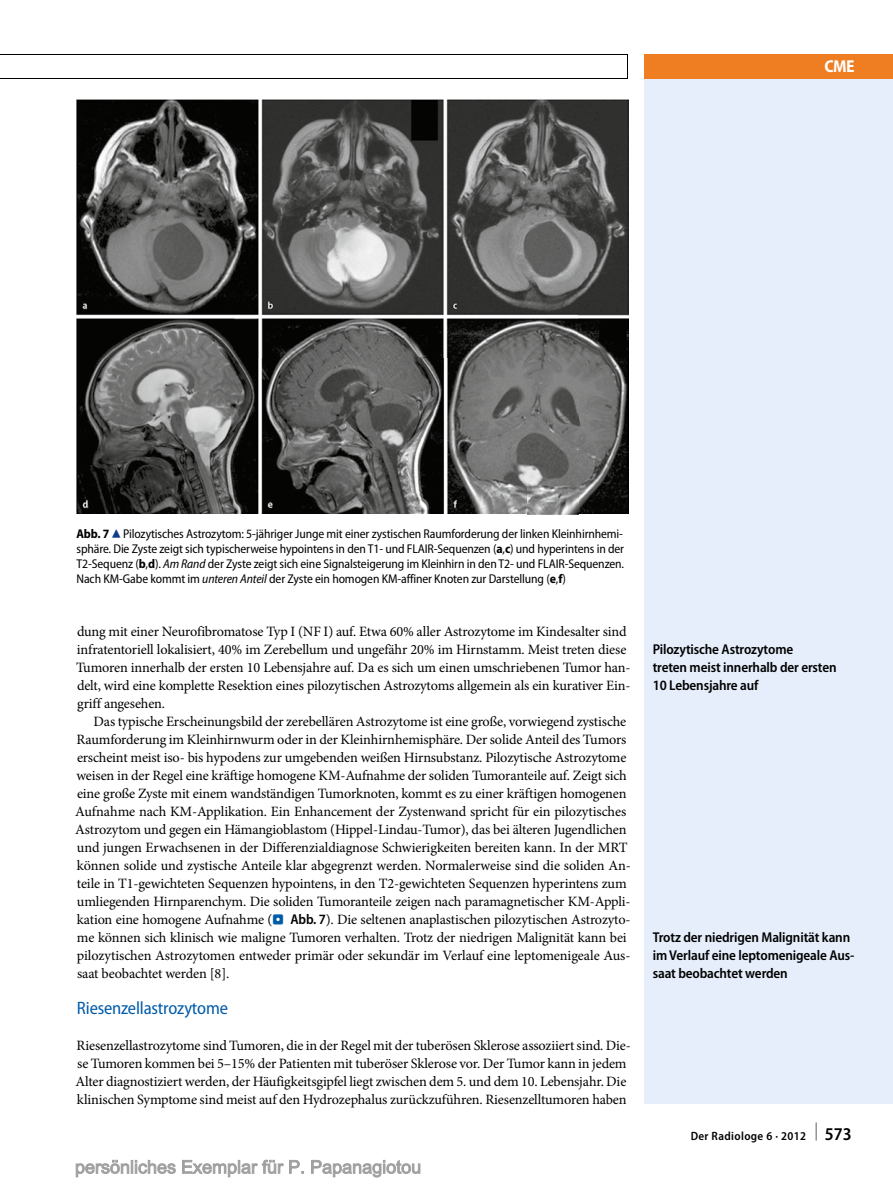
<style>
.page{position:relative;width:893px;height:1187px;background:#fff}
.page>*{position:absolute;margin:0;border:0;box-sizing:border-box;transform-origin:0 0}
.t1{font:semi-condensed 18px "Myriad Pro";letter-spacing:-.01em;color:#005ba9}
.t2{font:700 semi-condensed 17.25px "Myriad Pro";color:#fff}
.t3{font:14.25px/18px "Minion Pro";letter-spacing:-.01em;color:#000}
.t4{font:600 semi-condensed 14.25px/18px "Myriad Pro";letter-spacing:-.01em;color:#000}
.t5{font:semi-condensed 12.75px/15px "Myriad Pro";letter-spacing:-.01em;color:#000;text-align:justify}
.t6{font:600 semi-condensed 12px "Myriad Pro";letter-spacing:.03em;color:#000}
.s1{font-weight:700}
.s2{font-family:"S Buttons";font-stretch:normal;font-size:14.25px;color:#0f3b89}
.s3{font-style:italic}
.s4{font-family:"S Buttons";font-size:13.5px;color:#005ba9}
.s5{font-family:"Myriad Pro";font-weight:600;font-stretch:semi-condensed}
.s6{font-size:18px}
</style>
<div class="page">
<div style="left:644px;top:78px;width:249px;height:1025px;background:#e5eefa"></div>
<div style="left:644px;top:54px;width:249px;height:24px;background:#ef7d22"></div>
<hr style="left:0;top:54px;width:627px;height:1px;background:#000">
<hr style="left:0;top:78px;width:627px;height:1px;background:#000">
<svg style="left:627px;top:54px;width:1px;height:24px"></svg>
<img style="left:77px;top:99px;width:551px;height:415px">
<svg style="left:75px;top:1159px;width:346px;height:18px"></svg>
<p class="t2" style="left:824px;top:56px;width:32px">CME</p>
<p class="t5" style="left:77px;top:526px;width:549px"><span class="s1">Abb. 7</span><span class="s2">8</span> Pilozytisches Astrozytom: 5-jähriger Junge mit einer zystischen Raumforderung der linken Kleinhirnhemi&shy;sphäre. Die Zyste zeigt sich typischerweise hypointens in den T1- und FLAIR-Sequenzen (<span class="s1">a</span>,<span class="s1">c</span>) und hyperintens in der T2-Sequenz (<span class="s1">b</span>,<span class="s1">d</span>). <span class="s3">Am Rand</span> der Zyste zeigt sich eine Signalsteigerung im Kleinhirn in den T2- und FLAIR-Sequenzen.<br>Nach KM-Gabe kommt im <span class="s3">unteren Anteil</span> der Zyste ein homogen KM-affiner Knoten zur Darstellung (<span class="s1">e</span>,<span class="s1">f</span>)</p>
<p class="t3" style="left:76px;top:622px;width:556px">dung mit einer Neurofibromatose Typ I (NF I) auf. Etwa 60% aller Astrozytome im Kindesalter sind infratentoriell lokalisiert, 40% im Zerebellum und ungefähr 20% im Hirnstamm. Meist treten diese Tumoren innerhalb der ersten 10 Lebensjahre auf. Da es sich um einen umschriebenen Tumor han&shy;delt, wird eine komplette Resektion eines pilozytischen Astrozytoms allgemein als ein kurativer Ein&shy;griff angesehen.</p>
<p class="t3" style="left:75px;top:712px;width:557px;text-indent:18px">Das typische Erscheinungsbild der zerebellären Astrozytome ist eine große, vorwiegend zystische Raumforderung im Kleinhirnwurm oder in der Kleinhirnhemisphäre. Der solide Anteil des Tumors erscheint meist iso- bis hypodens zur umgebenden weißen Hirnsubstanz. Pilozytische Astrozytome weisen in der Regel eine kräftige homogene KM-Aufnahme der soliden Tumoranteile auf. Zeigt sich eine große Zyste mit einem wandständigen Tumorknoten, kommt es zu einer kräftigen homogenen Aufnahme nach KM-Applikation. Ein Enhancement der Zystenwand spricht für ein pilozytisches Astrozytom und gegen ein Hämangioblastom (Hippel-Lindau-Tumor), das bei älteren Jugendlichen und jungen Erwachsenen in der Differenzialdiagnose Schwierigkeiten bereiten kann. In der MRT können solide und zystische Anteile klar abgegrenzt werden. Normalerweise sind die soliden An&shy;teile in T1-gewichteten Sequenzen hypointens, in den T2-gewichteten Sequenzen hyperintens zum umliegenden Hirnparenchym. Die soliden Tumoranteile zeigen nach paramagnetischer KM-Appli&shy;kation eine homogene Aufnahme (<span class="s4">.</span> <span class="s5">Abb. 7</span>). Die seltenen anaplastischen pilozytischen Astrozyto&shy;me können sich klinisch wie maligne Tumoren verhalten. Trotz der niedrigen Malignität kann bei pilozytischen Astrozytomen entweder primär oder sekundär im Verlauf eine leptomenigeale Aus&shy;saat beobachtet werden [8].</p>
<p class="t1" style="left:77px;top:998px;width:153px">Riesenzellastrozytome</p>
<p class="t3" style="left:75px;top:1036px;width:557px">Riesenzellastrozytome sind Tumoren, die in der Regel mit der tuberösen Sklerose assoziiert sind. Die&shy;se Tumoren kommen bei 5–15% der Patienten mit tuberöser Sklerose vor. Der Tumor kann in jedem Alter diagnostiziert werden, der Häufigkeitsgipfel liegt zwischen dem 5. und dem 10. Lebensjahr. Die klinischen Symptome sind meist auf den Hydrozephalus zurückzuführen. Riesenzelltumoren haben</p>
<p class="t4" style="left:653px;top:640px;width:185px">Pilozytische Astrozytome<br>treten meist innerhalb der ersten<br>10 Lebensjahre auf</p>
<p class="t4" style="left:653px;top:928px;width:203px">Trotz der niedrigen Malignität kann im Verlauf eine leptomenigeale Aus&shy;saat beobachtet werden</p>
<p class="t6" style="left:691px;top:1129px;width:163px">Der Radiologe 6 · 2012 <sup>|</sup> <span class="s6">573</span></p>
</div>
